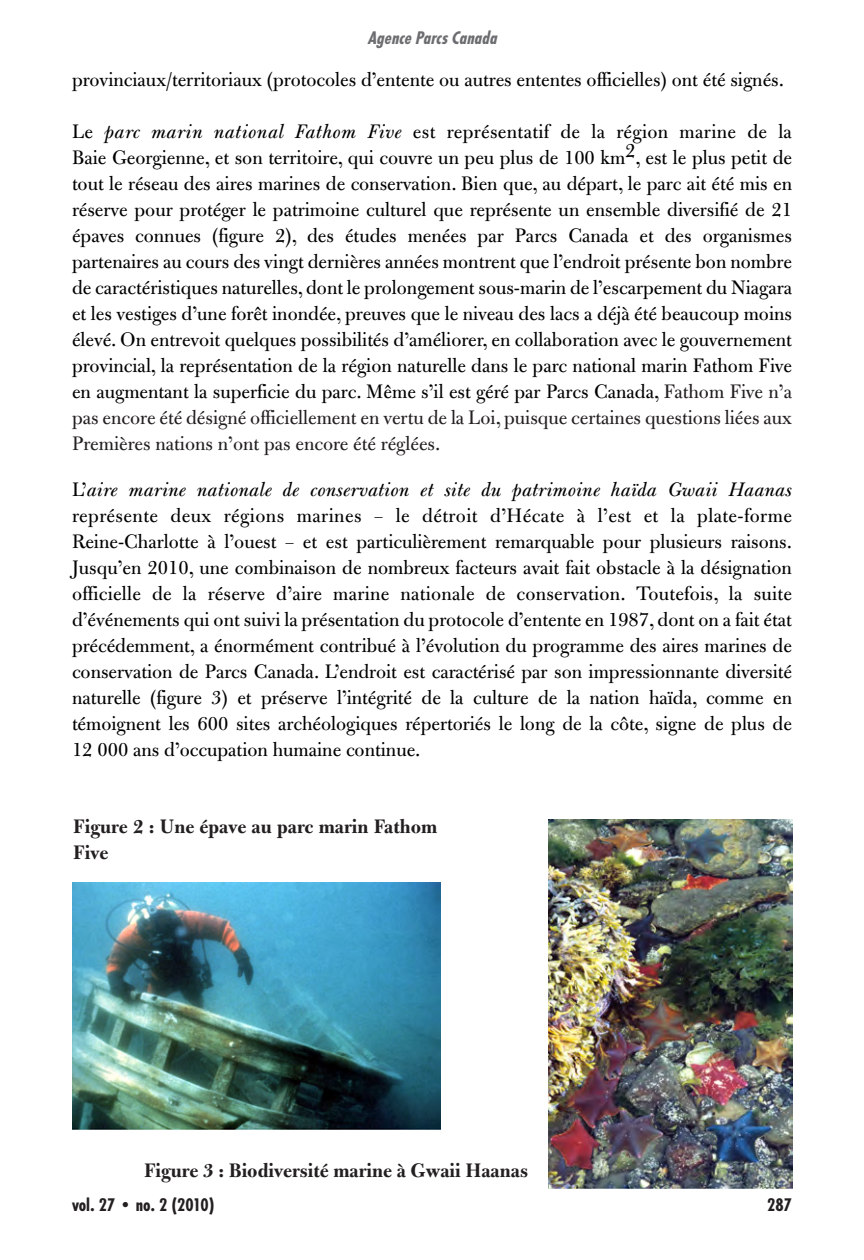
<style>
.page{position:relative;width:864px;height:1260px;background:#fff}
.page>*{position:absolute;margin:0;border:0;box-sizing:border-box;transform-origin:0 0}
.t1{font:21px/26px "Bulmer";color:#000;text-align:justify}
.t2{font:700 21px/26px "Bulmer";color:#231f20}
.t3{font:700 19px "Function Cond";color:#231f20}
.t4{font:italic 700 19px "Function Cond";color:#6c6d70}
.s1{font-style:italic}
.s2{color:#231f20}
</style>
<div class="page">
<img style="left:72px;top:882px;width:369px;height:247px">
<img style="left:548px;top:820px;width:244px;height:368px">
<p class="t4" style="left:367px;top:26px;width:131px">Agence Parcs Canada</p>
<p class="t1" style="left:72px;top:69px;width:714px">provinciaux/territoriaux (protocoles d’entente ou autres ententes officielles) ont été signés.</p>
<p class="t1" style="left:72px;top:121px;width:722px">Le <span class="s1">parc marin national Fathom Five</span> est représentatif de la région marine de la Baie Georgienne, et son territoire, qui couvre un peu plus de 100 km2, est le plus petit de tout le réseau des aires marines de conservation. Bien que, au départ, le parc ait été mis en réserve pour protéger le patrimoine culturel que représente un ensemble diversifié de 21 épaves connues (figure 2), des études menées par Parcs Canada et des organismes partenaires au cours des vingt dernières années montrent que l’endroit présente bon nombre de caractéristiques naturelles, dont le prolongement sous-marin de l’escarpement du Niagara et les vestiges d’une forêt inondée, preuves que le niveau des lacs a déjà été beaucoup moins élevé. On entrevoit quelques possibilités d’améliorer, en collaboration avec le gouvernement provincial, la représentation de la région naturelle dans le parc national marin Fathom Five en augmentant la superficie du parc. Même s’il est géré par Parcs Canada, <span class="s2">Fathom Five n’a pas encore été désigné officiellement en vertu de la Loi, puisque certaines questions liées aux Premières nations n’ont pas encore été réglées.</span></p>
<p class="t1" style="left:72px;top:479px;width:722px">L’<span class="s1">aire marine nationale de conservation et site du patrimoine haïda Gwaii Haanas </span>représente deux régions marines – le détroit d’Hécate à l’est et la plate-forme Reine-Charlotte à l’ouest – et est particulièrement remarquable pour plusieurs raisons.<br>Jusqu’en 2010, une combinaison de nombreux facteurs avait fait obstacle à la désignation officielle de la réserve d’aire marine nationale de conservation. Toutefois, la suite d’événements qui ont suivi la présentation du protocole d’entente en 1987, dont on a fait état précédemment, a énormément contribué à l’évolution du programme des aires marines de conservation de Parcs Canada. L’endroit est caractérisé par son impressionnante diversité naturelle (figure 3) et préserve l’intégrité de la culture de la nation haïda, comme en témoignent les 600 sites archéologiques répertoriés le long de la côte, signe de plus de 12 000 ans d’occupation humaine continue.</p>
<p class="t2" style="left:73px;top:816px;width:366px">Figure 2 : Une épave au parc marin Fathom<br>Five</p>
<p class="t2" style="left:144px;top:1160px;width:386px">Figure 3 : Biodiversité marine à Gwaii Haanas</p>
<p class="t3" style="left:72px;top:1193px;width:144px">vol. 27 • no. 2 (2010)</p>
<p class="t3" style="left:767px;top:1193px;width:26px">287</p>
</div>
